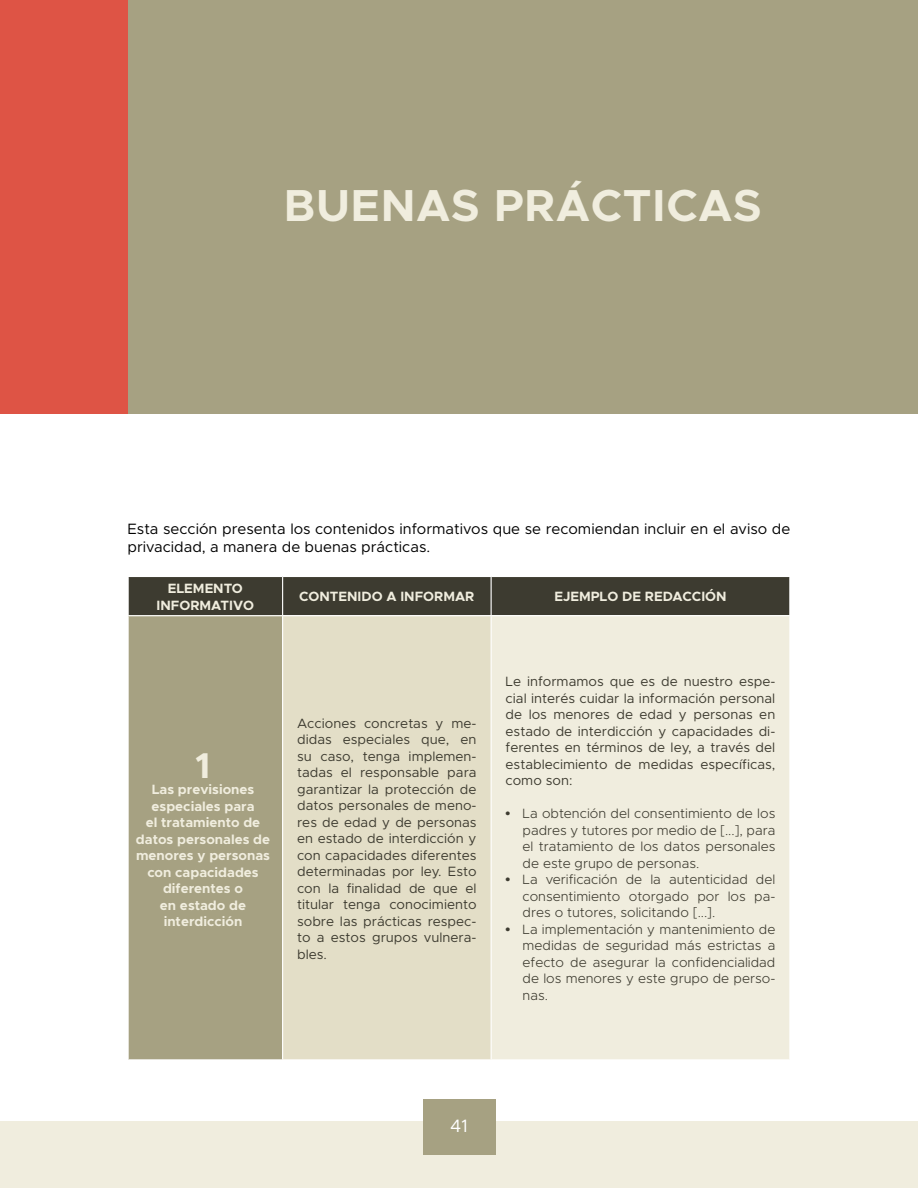
<style>
.page{position:relative;width:918px;height:1188px;background:#fff}
.page>*{position:absolute;margin:0;border:0;box-sizing:border-box;transform-origin:0 0}
.t1{font:700 45px "Metropolis";letter-spacing:.02em;color:#f0edde}
.t2{font:700 36px "Metropolis";color:#f0edde}
.t3{font:18px "Metropolis";color:#fff}
.t4{font:15px/18px "Metropolis";color:#000}
.t5{font:13.5px/16.5px "Metropolis";color:#3d3b30;text-align:justify}
.t6{font:300 13.5px/16.5px "Metropolis";color:#3d3b30;text-align:justify}
.t7{font:700 13.5px/16.5px "Metropolis";color:#f0edde;text-align:center}
.s1{font-family:"Arial";font-weight:700}
</style>
<div class="page">
<div style="left:0;top:1121px;width:918px;height:67px;background:#f0edde"></div>
<div style="left:423px;top:1099px;width:72px;height:56px;background:#a6a182"></div>
<div style="left:0;top:0;width:918px;height:414px;background:#a6a182"></div>
<div style="left:0;top:0;width:128px;height:414px;background:#de5445"></div>
<div style="left:129px;top:577px;width:660px;height:38px;background:#3d3b30"></div>
<div style="left:128px;top:616px;width:155px;height:444px;background:#a6a182"></div>
<div style="left:283px;top:616px;width:208px;height:444px;background:#e3dec7"></div>
<div style="left:491px;top:616px;width:299px;height:444px;background:#f0edde"></div>
<hr style="left:282px;top:577px;width:1px;height:38px;background:#fff">
<hr style="left:491px;top:577px;width:1px;height:38px;background:#fff">
<hr style="left:128px;top:616px;width:1px;height:443px;background:#fff">
<hr style="left:282px;top:616px;width:1px;height:443px;background:#fff">
<hr style="left:491px;top:616px;width:1px;height:443px;background:#fff">
<hr style="left:789px;top:616px;width:1px;height:443px;background:#fff">
<hr style="left:128px;top:1059px;width:155px;height:1px;background:#fff">
<hr style="left:283px;top:1059px;width:208px;height:1px;background:#fff">
<hr style="left:491px;top:1059px;width:299px;height:1px;background:#fff">
<h1 class="t1" style="left:284px;top:177px;width:480px">BUENAS PRÁCTICAS</h1>
<p class="t4" style="left:128px;top:520px;width:664px">Esta sección presenta los contenidos informativos que se recomiendan incluir en el aviso de privacidad, a manera de buenas prácticas.</p>
<p class="t7" style="left:157px;top:580px;width:99px">ELEMENTO<br>INFORMATIVO</p>
<p class="t7" style="left:299px;top:589px;width:177px">CONTENIDO A INFORMAR</p>
<p class="t7" style="left:554px;top:589px;width:174px">EJEMPLO DE REDACCIÓN</p>
<h2 class="t2" style="left:196px;top:743px;width:16px">1</h2>
<p class="t7" style="left:136px;top:781px;width:136px">Las previsiones especiales para<br>el tratamiento de datos personales de menores y personas con capacidades diferentes o<br>en estado de interdicción</p>
<p class="t5" style="left:297px;top:715px;width:181px">Acciones concretas y me&shy;didas especiales que, en su caso, tenga implemen&shy;tadas el responsable para garantizar la protección de datos personales de meno&shy;res de edad y de personas en estado de interdicción y con capacidades diferentes determinadas por ley. Esto con la finalidad de que el titular tenga conocimiento sobre las prácticas respec&shy;to a estos grupos vulnera&shy;bles.</p>
<p class="t5" style="left:506px;top:673px;width:271px">Le informamos que es de nuestro espe&shy;cial interés cuidar la información personal de los menores de edad y personas en estado de interdicción y capacidades di&shy;ferentes en términos de ley, a través del establecimiento de medidas específicas, como son:</p>
<p class="t6" style="left:523px;top:805px;width:254px;text-indent:-17px"><span class="s1">•</span> La obtención del consentimiento de los padres y tutores por medio de [...], para el tratamiento de los datos personales de este grupo de personas.</p>
<p class="t6" style="left:523px;top:871px;width:254px;text-indent:-17px"><span class="s1">•</span> La verificación de la autenticidad del consentimiento otorgado por los pa&shy;dres o tutores, solicitando [...].</p>
<p class="t6" style="left:523px;top:921px;width:254px;text-indent:-17px"><span class="s1">•</span> La implementación y mantenimiento de medidas de seguridad más estrictas a efecto de asegurar la confidencialidad de los menores y este grupo de perso&shy;nas.</p>
<h3 class="t3" style="left:450px;top:1114px;width:19px">41</h3>
</div>
